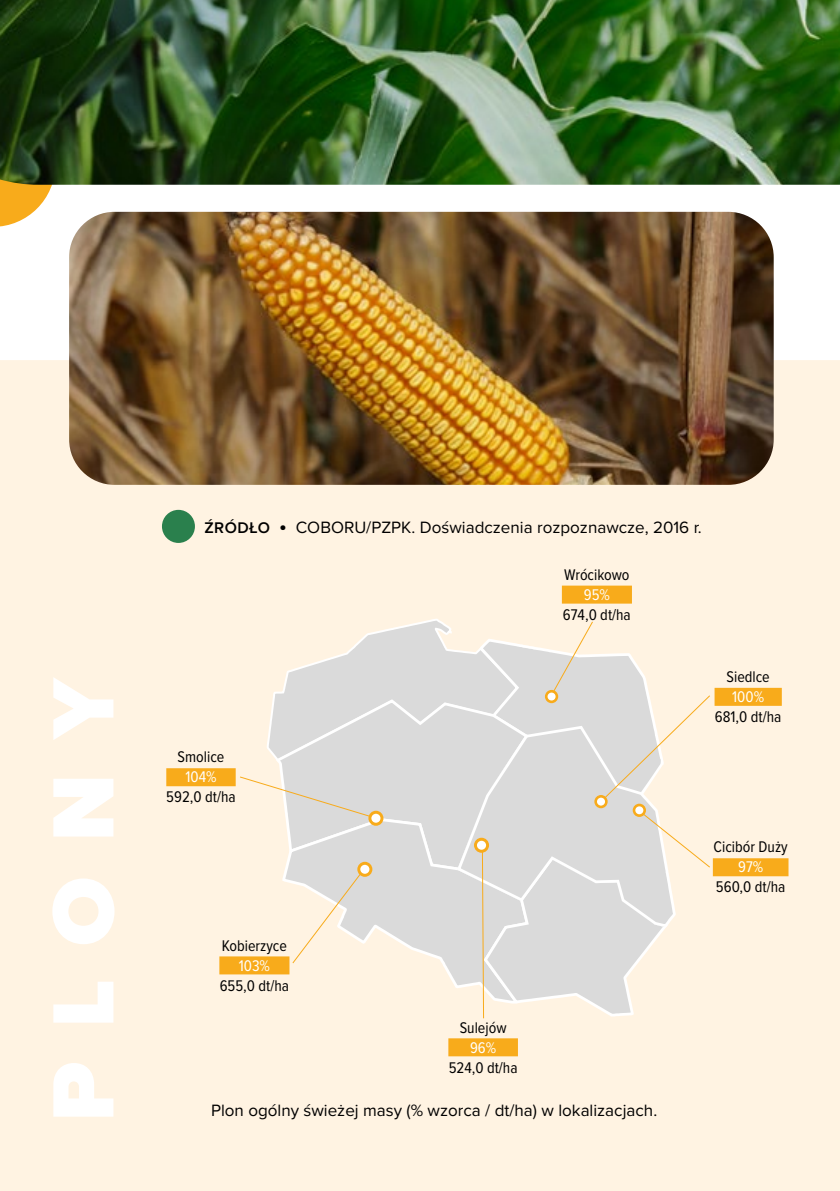
<style>
.page{position:relative;width:840px;height:1191px;background:#fff}
.page>*{position:absolute;margin:0;border:0;box-sizing:border-box;transform-origin:0 0}
.t1{font:900 90px "Proxima Nova";letter-spacing:.385em;color:#fff}
.t2{font:17px "Proxima Nova";color:#000}
.t3{font:16px "Proxima Nova Cond";color:#000}
.t4{font:16px "Proxima Nova Cond";color:#fff}
.s1{font-weight:600;font-size:16px}
.s2{font-family:"Calibri";font-weight:300}
</style>
<div class="page">
<svg style="left:0;top:185px;width:52px;height:42px"></svg>
<img style="left:0;top:0;width:839px;height:185px">
<div style="left:0;top:360px;width:839px;height:831px;background:#fff3e2"></div>
<img style="left:69px;top:212px;width:704px;height:273px">
<div style="left:162px;top:510px;width:33px;height:33px;background:#2a804d;border-radius:50%"></div>
<div style="left:561px;top:585px;width:70px;height:18px;background:#f8ab1b"></div>
<div style="left:166px;top:768px;width:69px;height:18px;background:#f8ab1b"></div>
<div style="left:219px;top:956px;width:70px;height:18px;background:#f8ab1b"></div>
<div style="left:448px;top:1038px;width:69px;height:18px;background:#f8ab1b"></div>
<div style="left:712px;top:858px;width:76px;height:18px;background:#f8ab1b"></div>
<div style="left:714px;top:688px;width:67px;height:18px;background:#f8ab1b"></div>
<svg style="left:239px;top:618px;width:471px;height:401px;background:#e9e4dc"></svg>
<h1 class="t1" style="left:16px;top:1121px;width:447px;rotate:-90deg">PLONY</h1>
<p class="t2" style="left:204px;top:514px;width:498px"><span class="s1">ŹRÓDŁO</span> <span class="s2">•</span> COBORU/PZPK. Doświadczenia rozpoznawcze, 2016 r.</p>
<p class="t3" style="left:564px;top:562px;width:67px">Wrócikowo</p>
<p class="t4" style="left:583px;top:582px;width:28px">95%</p>
<p class="t3" style="left:562px;top:602px;width:69px">674,0 dt/ha</p>
<p class="t3" style="left:177px;top:745px;width:48px">Smolice</p>
<p class="t4" style="left:185px;top:765px;width:33px">104%</p>
<p class="t3" style="left:166px;top:785px;width:71px">592,0 dt/ha</p>
<p class="t3" style="left:222px;top:933px;width:67px">Kobierzyce</p>
<p class="t4" style="left:239px;top:953px;width:33px">103%</p>
<p class="t3" style="left:219px;top:973px;width:71px">655,0 dt/ha</p>
<p class="t3" style="left:459px;top:1015px;width:48px">Sulejów</p>
<p class="t4" style="left:470px;top:1035px;width:28px">96%</p>
<p class="t3" style="left:448px;top:1055px;width:70px">524,0 dt/ha</p>
<p class="t2" style="left:211px;top:1097px;width:447px">Plon ogólny świeżej masy (% wzorca / dt/ha) w lokalizacjach.</p>
<p class="t3" style="left:726px;top:665px;width:45px">Siedlce</p>
<p class="t4" style="left:731px;top:685px;width:33px">100%</p>
<p class="t3" style="left:714px;top:705px;width:68px">681,0 dt/ha</p>
<p class="t3" style="left:713px;top:835px;width:76px">Cicibór Duży</p>
<p class="t4" style="left:737px;top:855px;width:27px">97%</p>
<p class="t3" style="left:715px;top:875px;width:71px">560,0 dt/ha</p>
</div>
